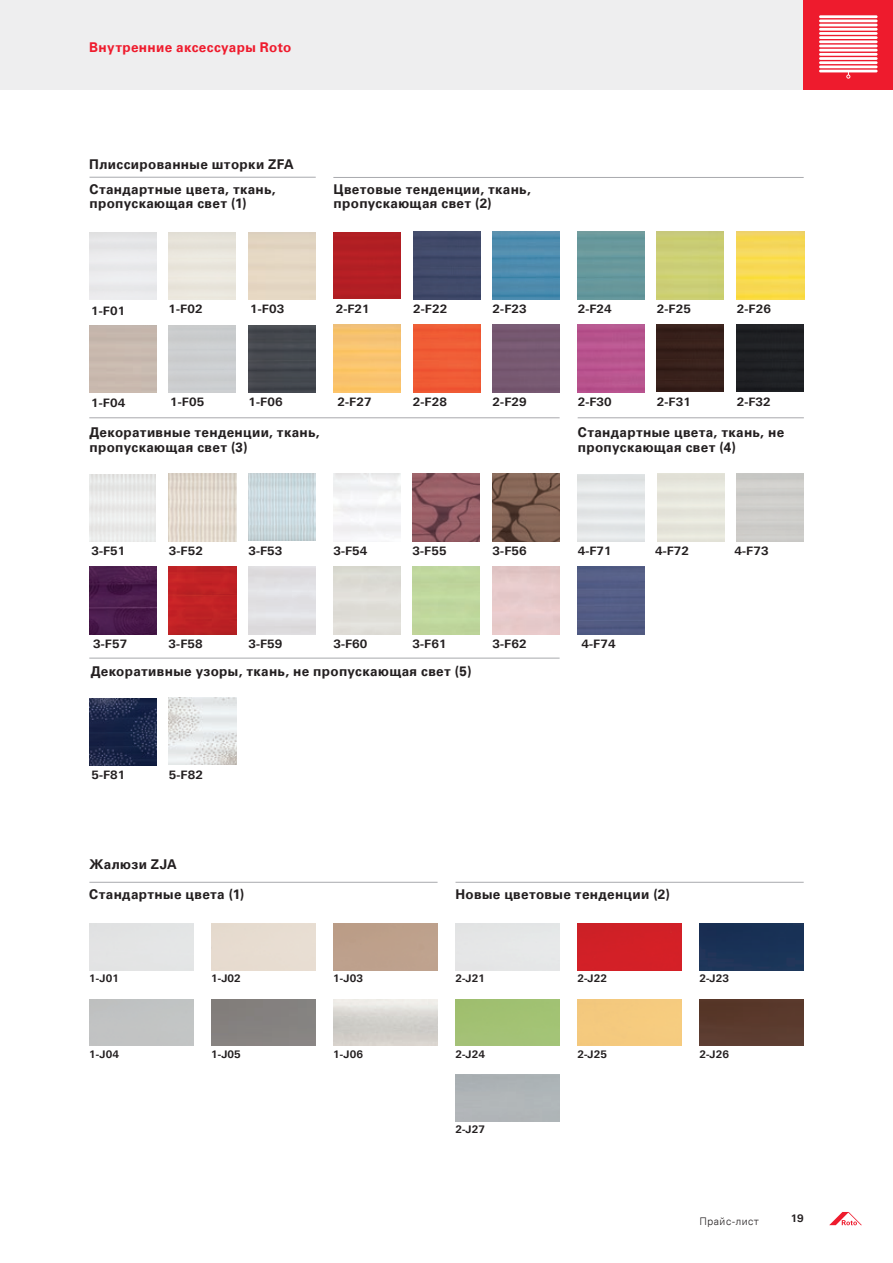
<style>
.page{position:relative;width:893px;height:1263px;background:#fff}
.page>*{position:absolute;margin:0;border:0;box-sizing:border-box;transform-origin:0 0}
.t1{font:700 13.5px/14.9px "Univers LTCYR";letter-spacing:.025em;color:#231f20}
.t2{font:700 13.5px "Univers LTCYR";letter-spacing:.025em;color:#ee1b2d}
.t3{font:700 11.7px "LT Univers Basic";letter-spacing:.01em;color:#231f20}
.t4{font:700 10.5px "LT Univers Basic";letter-spacing:.01em;color:#231f20}
.t5{font:300 10.5px "Univers LTCYR";letter-spacing:.05em;color:#231f20}
</style>
<div class="page">
<svg style="left:829px;top:1212px;width:33px;height:13px"></svg>
<div style="left:0;top:0;width:893px;height:89px;background:#eeeeef"></div>
<svg style="left:804px;top:0;width:89px;height:89px;background:#ee2435"></svg>
<hr style="left:819px;top:15px;width:59px;height:3px;background:#fff">
<hr style="left:819px;top:20px;width:59px;height:2px;background:#fff">
<hr style="left:819px;top:24px;width:59px;height:2px;background:#fff">
<hr style="left:819px;top:28px;width:59px;height:3px;background:#fff">
<hr style="left:819px;top:32px;width:59px;height:3px;background:#fff">
<hr style="left:819px;top:36px;width:59px;height:3px;background:#fff">
<hr style="left:819px;top:40px;width:59px;height:3px;background:#fff">
<hr style="left:819px;top:45px;width:59px;height:2px;background:#fff">
<hr style="left:819px;top:49px;width:59px;height:3px;background:#fff">
<hr style="left:819px;top:53px;width:59px;height:3px;background:#fff">
<hr style="left:819px;top:57px;width:59px;height:3px;background:#fff">
<hr style="left:819px;top:61px;width:59px;height:3px;background:#fff">
<hr style="left:819px;top:65px;width:59px;height:3px;background:#fff">
<svg style="left:819px;top:70px;width:59px;height:9px"></svg>
<div style="left:334px;top:232px;width:66px;height:66px;background:#b31f24"></div>
<img style="left:89px;top:474px;width:67px;height:67px">
<img style="left:89px;top:698px;width:67px;height:67px">
<img style="left:413px;top:232px;width:67px;height:67px">
<img style="left:169px;top:474px;width:67px;height:68px">
<img style="left:169px;top:697px;width:67px;height:68px">
<img style="left:493px;top:232px;width:67px;height:67px">
<img style="left:248px;top:474px;width:68px;height:67px">
<img style="left:334px;top:325px;width:67px;height:67px">
<img style="left:89px;top:567px;width:67px;height:67px">
<div style="left:578px;top:567px;width:67px;height:67px;background:#535d85"></div>
<div style="left:493px;top:325px;width:67px;height:67px;background:#775971"></div>
<div style="left:413px;top:325px;width:67px;height:67px;background:#f05c35"></div>
<img style="left:169px;top:567px;width:67px;height:67px">
<img style="left:578px;top:232px;width:67px;height:67px">
<div style="left:578px;top:325px;width:67px;height:67px;background:#b8548e"></div>
<div style="left:657px;top:232px;width:67px;height:67px;background:#cbcf75"></div>
<img style="left:412px;top:474px;width:68px;height:68px">
<img style="left:737px;top:232px;width:67px;height:67px">
<img style="left:493px;top:474px;width:67px;height:68px">
<div style="left:657px;top:324px;width:67px;height:68px;background:#38211b"></div>
<div style="left:737px;top:324px;width:67px;height:68px;background:#1f2124"></div>
<img style="left:249px;top:325px;width:67px;height:67px">
<hr style="left:90px;top:177px;width:226px;height:1px;background:#a8a9ad">
<hr style="left:578px;top:417px;width:226px;height:1px;background:#a8a9ad">
<hr style="left:89px;top:417px;width:471px;height:1px;background:#a8a9ad">
<hr style="left:89px;top:658px;width:471px;height:1px;background:#a8a9ad">
<hr style="left:333px;top:177px;width:471px;height:1px;background:#a8a9ad">
<div style="left:577px;top:924px;width:104px;height:46px;background:#d32027"></div>
<img style="left:699px;top:924px;width:105px;height:46px">
<div style="left:699px;top:999px;width:105px;height:47px;background:#5a3a2d"></div>
<hr style="left:89px;top:882px;width:349px;height:1px;background:#a8a9ad">
<hr style="left:455px;top:882px;width:349px;height:1px;background:#a8a9ad">
<p class="t2" style="left:89px;top:40px;width:204px">Внутренние аксессуары Roto</p>
<p class="t1" style="left:89px;top:156px;width:206px">Плиссированные шторки ZFA</p>
<p class="t1" style="left:89px;top:181px;width:188px">Стандартные цвета, ткань, пропускающая свет (1)</p>
<p class="t1" style="left:334px;top:181px;width:199px">Цветовые тенденции, ткань, пропускающая свет (2)</p>
<p class="t3" style="left:91px;top:303px;width:36px">1-F01</p>
<p class="t3" style="left:169px;top:302px;width:36px">1-F02</p>
<p class="t3" style="left:250px;top:302px;width:36px">1-F03</p>
<p class="t3" style="left:336px;top:302px;width:36px">2-F21</p>
<p class="t3" style="left:413px;top:302px;width:36px">2-F22</p>
<p class="t3" style="left:493px;top:302px;width:36px">2-F23</p>
<p class="t3" style="left:578px;top:302px;width:36px">2-F24</p>
<p class="t3" style="left:657px;top:302px;width:36px">2-F25</p>
<p class="t3" style="left:737px;top:302px;width:36px">2-F26</p>
<p class="t3" style="left:91px;top:396px;width:36px">1-F04</p>
<p class="t3" style="left:170px;top:395px;width:36px">1-F05</p>
<p class="t3" style="left:249px;top:395px;width:36px">1-F06</p>
<p class="t3" style="left:338px;top:395px;width:36px">2-F27</p>
<p class="t3" style="left:413px;top:395px;width:36px">2-F28</p>
<p class="t3" style="left:493px;top:395px;width:36px">2-F29</p>
<p class="t3" style="left:578px;top:395px;width:36px">2-F30</p>
<p class="t3" style="left:657px;top:394px;width:36px">2-F31</p>
<p class="t3" style="left:737px;top:394px;width:36px">2-F32</p>
<p class="t1" style="left:89px;top:425px;width:232px">Декоративные тенденции, ткань, пропускающая свет (3)</p>
<p class="t1" style="left:578px;top:425px;width:208px">Стандартные цвета, ткань, не пропускающая свет (4)</p>
<p class="t3" style="left:91px;top:544px;width:36px">3-F51</p>
<p class="t3" style="left:169px;top:544px;width:36px">3-F52</p>
<p class="t3" style="left:333px;top:543px;width:36px">3-F54</p>
<p class="t3" style="left:412px;top:543px;width:36px">3-F55</p>
<p class="t3" style="left:493px;top:543px;width:36px">3-F56</p>
<p class="t3" style="left:248px;top:544px;width:36px">3-F53</p>
<p class="t3" style="left:735px;top:544px;width:36px">4-F73</p>
<p class="t3" style="left:655px;top:544px;width:36px">4-F72</p>
<p class="t3" style="left:578px;top:544px;width:36px">4-F71</p>
<p class="t3" style="left:492px;top:636px;width:36px">3-F62</p>
<p class="t3" style="left:412px;top:636px;width:36px">3-F61</p>
<p class="t3" style="left:93px;top:637px;width:36px">3-F57</p>
<p class="t3" style="left:582px;top:637px;width:36px">4-F74</p>
<p class="t3" style="left:169px;top:637px;width:36px">3-F58</p>
<p class="t3" style="left:248px;top:637px;width:36px">3-F59</p>
<p class="t3" style="left:333px;top:637px;width:36px">3-F60</p>
<p class="t1" style="left:91px;top:663px;width:382px">Декоративные узоры, ткань, не пропускающая свет (5)</p>
<p class="t3" style="left:91px;top:767px;width:36px">5-F81</p>
<p class="t3" style="left:169px;top:767px;width:36px">5-F82</p>
<p class="t1" style="left:89px;top:856px;width:89px">Жалюзи ZJA</p>
<p class="t1" style="left:89px;top:887px;width:157px">Стандартные цвета (1)</p>
<p class="t1" style="left:455px;top:887px;width:216px">Новые цветовые тенденции (2)</p>
<p class="t4" style="left:89px;top:972px;width:31px">1-J01</p>
<p class="t4" style="left:455px;top:972px;width:31px">2-J21</p>
<p class="t4" style="left:211px;top:972px;width:31px">1-J02</p>
<p class="t4" style="left:577px;top:972px;width:31px">2-J22</p>
<p class="t4" style="left:333px;top:972px;width:31px">1-J03</p>
<p class="t4" style="left:699px;top:972px;width:31px">2-J23</p>
<p class="t4" style="left:89px;top:1048px;width:31px">1-J04</p>
<p class="t4" style="left:455px;top:1048px;width:31px">2-J24</p>
<p class="t4" style="left:211px;top:1048px;width:31px">1-J05</p>
<p class="t4" style="left:577px;top:1048px;width:31px">2-J25</p>
<p class="t4" style="left:333px;top:1048px;width:31px">1-J06</p>
<p class="t4" style="left:699px;top:1048px;width:31px">2-J26</p>
<p class="t4" style="left:455px;top:1123px;width:31px">2-J27</p>
<p class="t5" style="left:699px;top:1215px;width:61px">Прайс-лист</p>
<p class="t4" style="left:791px;top:1211px;width:14px">19</p>
</div>
